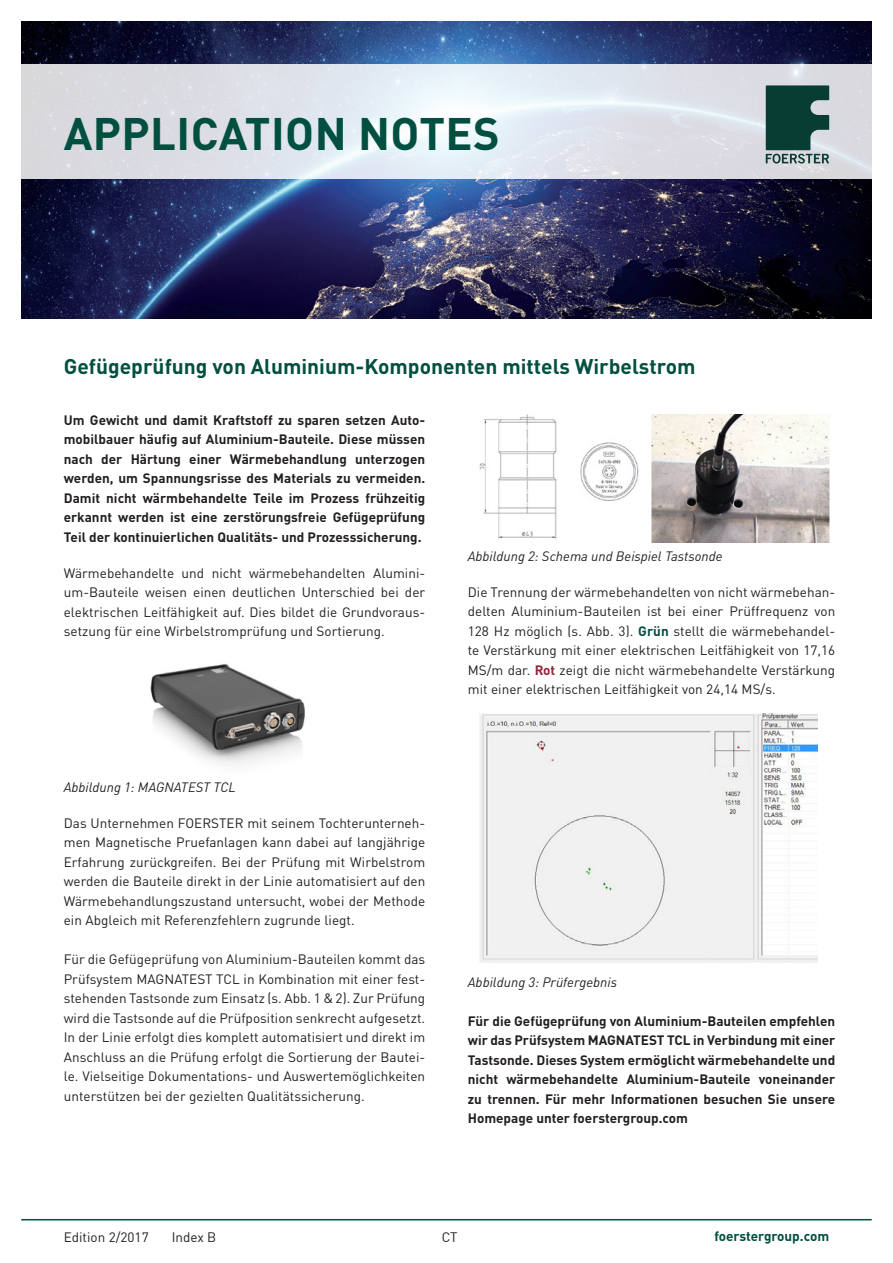
<style>
.page{position:relative;width:893px;height:1263px;background:#fff}
.page>*{position:absolute;margin:0;border:0;box-sizing:border-box;transform-origin:0 0}
.Titel_30pt{font:700 45px "DINOT";letter-spacing:.01em;color:#004f40}
.H_14pt_green{font:700 21px "DINOT";color:#004f40}
.Copy_regular_9pt{font:13.5px/19.5px "DINOT";letter-spacing:.005em;color:#231f20;text-align:justify}
.Copy_bold_9pt{font:700 13.5px/19.5px "DINOT";color:#231f20;text-align:justify}
.Copy_regular_9pt-2{font:italic 13.5px "DINOT";color:#231f20}
.t1{font:700 13.5px "DINOT";letter-spacing:-.005em;color:#004f40}
.t2{font:13.5px "DIN Offc";color:#231f20}
.s1{font-weight:700;color:#004f40}
.s2{font-weight:700;color:#94263a}
</style>
<div class="page">
<img style="left:21px;top:21px;width:851px;height:298px">
<svg style="left:21px;top:64px;width:851px;height:115px;background:#dfe3ea"></svg>
<hr style="left:21px;top:1219px;width:851px;height:1px;background:#004f40">
<svg style="left:766px;top:85px;width:63px;height:79px;background:#3b645e"></svg>
<img style="left:480px;top:713px;width:337px;height:249px">
<img style="left:150px;top:664px;width:155px;height:100px">
<img style="left:479px;top:415px;width:160px;height:124px">
<img style="left:651px;top:415px;width:178px;height:127px">
<p class="Titel_30pt" style="left:64px;top:99px;width:438px">APPLICATION NOTES</p>
<p class="H_14pt_green" style="left:64px;top:350px;width:633px">Gefügeprüfung von Aluminium-Komponenten mittels Wirbelstrom</p>
<p class="Copy_bold_9pt" style="left:64px;top:409px;width:363px">Um Gewicht und damit Kraftstoff zu sparen setzen Auto&shy;mobilbauer häufig auf Aluminium-Bauteile. Diese müssen nach der Härtung einer Wärmebehandlung unterzogen werden, um Spannungsrisse des Materials zu vermeiden.<br>Damit nicht wärmbehandelte Teile im Prozess frühzeitig erkannt werden ist eine zerstörungsfreie Gefügeprüfung Teil der kontinuierlichen Qualitäts- und Prozesssicherung.</p>
<p class="Copy_regular_9pt" style="left:64px;top:562px;width:363px">Wärmebehandelte und nicht wärmebehandelten Alumini&shy;um-Bauteile weisen einen deutlichen Unterschied bei der elektrischen Leitfähigkeit auf. Dies bildet die Grundvoraus&shy;setzung für eine Wirbelstromprüfung und Sortierung.</p>
<p class="Copy_regular_9pt-2" style="left:468px;top:546px;width:256px">Abbildung 2: Schema und Beispiel Tastsonde</p>
<p class="Copy_regular_9pt" style="left:468px;top:581px;width:369px">Die Trennung der wärmebehandelten von nicht wärmebehan&shy;delten Aluminium-Bauteilen ist bei einer Prüffrequenz von 128 Hz möglich (s. Abb. 3). <span class="s1">Grün</span> stellt die wärmebehandel&shy;te Verstärkung mit einer elektrischen Leitfähigkeit von 17,16<br>MS/m dar. <span class="s2">Rot</span> zeigt die nicht wärmebehandelte Verstärkung mit einer elektrischen Leitfähigkeit von 24,14 MS/s.</p>
<p class="Copy_regular_9pt-2" style="left:64px;top:777px;width:174px">Abbildung 1: MAGNATEST TCL</p>
<p class="Copy_regular_9pt" style="left:64px;top:812px;width:363px">Das Unternehmen FOERSTER mit seinem Tochterunterneh&shy;men Magnetische Pruefanlagen kann dabei auf langjährige Erfahrung zurückgreifen. Bei der Prüfung mit Wirbelstrom werden die Bauteile direkt in der Linie automatisiert auf den Wärmebehandlungszustand untersucht, wobei der Methode ein Abgleich mit Referenzfehlern zugrunde liegt.</p>
<p class="Copy_regular_9pt" style="left:64px;top:949px;width:363px">Für die Gefügeprüfung von Aluminium-Bauteilen kommt das Prüfsystem MAGNATEST TCL in Kombination mit einer fest&shy;stehenden Tastsonde zum Einsatz (s. Abb. 1 &amp; 2). Zur Prüfung wird die Tastsonde auf die Prüfposition senkrecht aufgesetzt.<br>In der Linie erfolgt dies komplett automatisiert und direkt im Anschluss an die Prüfung erfolgt die Sortierung der Bautei&shy;le. Vielseitige Dokumentations- und Auswertemöglichkeiten unterstützen bei der gezielten Qualitätssicherung.</p>
<p class="Copy_regular_9pt-2" style="left:468px;top:972px;width:151px">Abbildung 3: Prüfergebnis</p>
<p class="Copy_bold_9pt" style="left:468px;top:1010px;width:369px">Für die Gefügeprüfung von Aluminium-Bauteilen empfehlen wir das Prüfsystem MAGNATEST TCL in Verbindung mit einer Tastsonde. Dieses System ermöglicht wärmebehandelte und nicht wärmebehandelte Aluminium-Bauteile voneinander zu trennen. Für mehr Informationen besuchen Sie unsere Homepage unter foerstergroup.com</p>
<p class="Copy_regular_9pt" style="left:64px;top:1226px;width:86px">Edition 2/2017</p>
<p class="t2" style="left:172px;top:1228px;width:46px">Index B</p>
<p class="t2" style="left:442px;top:1228px;width:17px">CT</p>
<p class="t1" style="left:714px;top:1226px;width:116px">foerstergroup.com</p>
</div>
